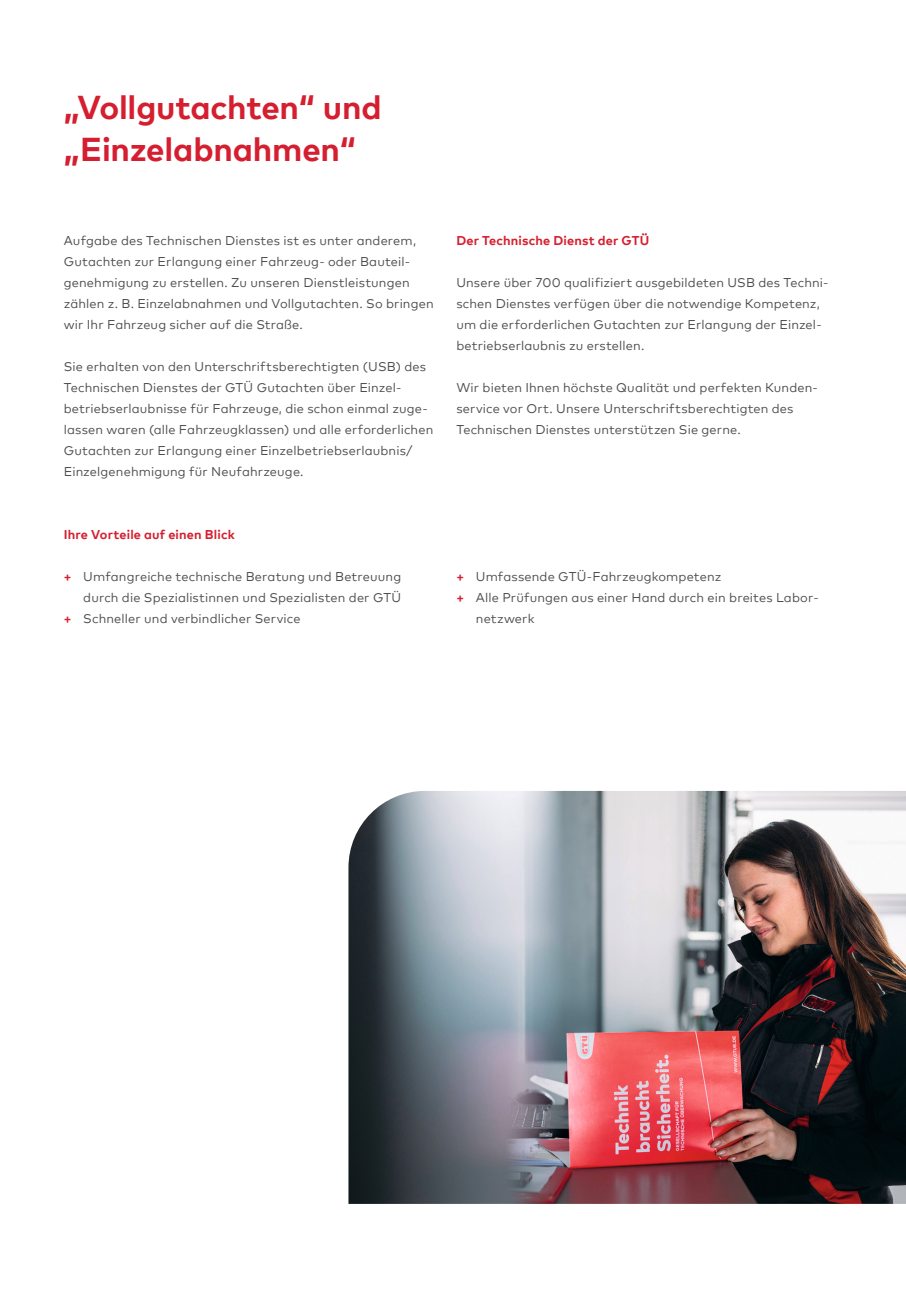
<style>
.page{position:relative;width:906px;height:1289px;background:#fff}
.page>*{position:absolute;margin:0;border:0;box-sizing:border-box;transform-origin:0 0}
.t1{font:700 33px/42px "Mark Pro";letter-spacing:-.005em;color:#d51f30}
.t2{font:12.75px/21px "Mark Pro";letter-spacing:.01em;color:#4d4d4c}
.t3{font:700 12.75px "Mark Pro";letter-spacing:.01em;color:#d51f30}
.s1{font-weight:700;color:#d51f30}
</style>
<div class="page">
<img style="left:348px;top:791px;width:558px;height:412px">
<h1 class="t1" style="left:64px;top:83px;width:319px">„Vollgutachten“ und „Einzelabnahmen“</h1>
<p class="t2" style="left:64px;top:229px;width:371px">Aufgabe des Technischen Dienstes ist es unter anderem, Gutachten zur Erlangung einer Fahrzeug- oder Bauteil&shy;genehmigung zu erstellen. Zu unseren Dienstleistungen zählen z. B. Einzelabnahmen und Vollgutachten. So bringen wir Ihr Fahrzeug sicher auf die Straße.</p>
<p class="t2" style="left:64px;top:355px;width:371px">Sie erhalten von den Unterschriftsberechtigten (USB) des Technischen Dienstes der GTÜ Gutachten über Einzel&shy;betriebserlaubnisse für Fahrzeuge, die schon einmal zuge&shy;lassen waren (alle Fahrzeugklassen) und alle erforderlichen Gutachten zur Erlangung einer Einzelbetriebserlaubnis/ Einzelgenehmigung für Neufahrzeuge.</p>
<p class="t3" style="left:64px;top:524px;width:172px">Ihre Vorteile auf einen Blick</p>
<p class="t2" style="left:64px;top:565px;width:339px"><span class="s1">+</span> Umfangreiche technische Beratung und Betreuung</p>
<p class="t2" style="left:83px;top:586px;width:319px">durch die Spezialistinnen und Spezialisten der GTÜ</p>
<p class="t2" style="left:64px;top:607px;width:238px"><span class="s1">+</span> Schneller und verbindlicher Service</p>
<p class="t3" style="left:456px;top:230px;width:194px">Der Technische Dienst der GTÜ</p>
<p class="t2" style="left:456px;top:271px;width:374px">Unsere über 700 qualifiziert ausgebildeten USB des Techni&shy;schen Dienstes verfügen über die notwendige Kompetenz, um die erforderlichen Gutachten zur Erlangung der Einzel&shy;betriebserlaubnis zu erstellen.</p>
<p class="t2" style="left:456px;top:376px;width:363px">Wir bieten Ihnen höchste Qualität und perfekten Kunden&shy;service vor Ort. Unsere Unterschriftsberechtigten des<br>Technischen Dienstes unterstützen Sie gerne.</p>
<p class="t2" style="left:456px;top:565px;width:266px"><span class="s1">+</span> Umfassende GTÜ-Fahrzeugkompetenz</p>
<p class="t2" style="left:456px;top:586px;width:364px"><span class="s1">+</span> Alle Prüfungen aus einer Hand durch ein breites Labor-</p>
<p class="t2" style="left:476px;top:607px;width:60px">netzwerk</p>
</div>
